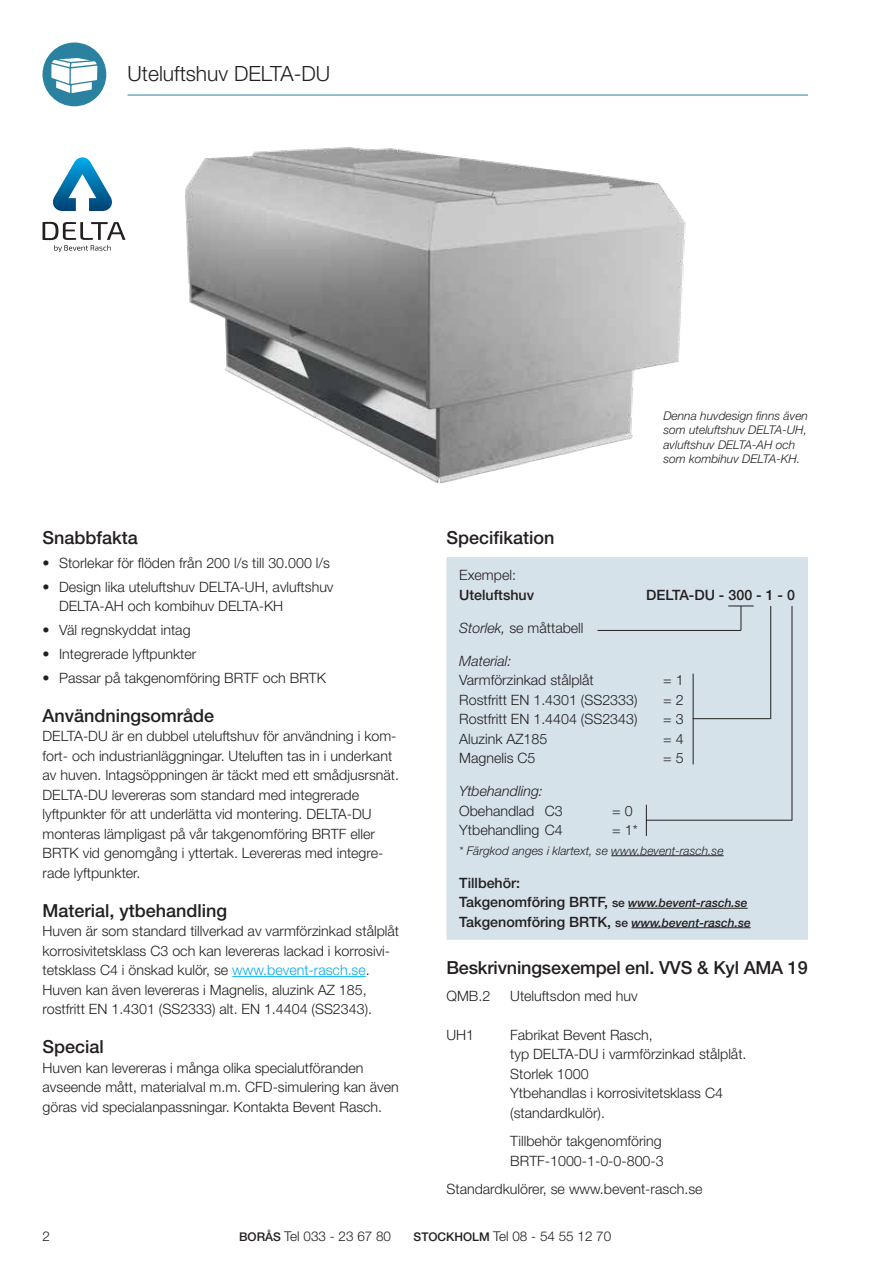
<style>
.page{position:relative;width:893px;height:1263px;background:#fff}
.page>*{position:absolute;margin:0;border:0;box-sizing:border-box;transform-origin:0 0}
.t1{font:300 21px "Helvetica Neue LT Std";color:#231f20}
.t2{font:500 18px "Helvetica Neue LT Std";color:#231f20}
.t3{font:300 14.25px/19.5px "Helvetica Neue LT Std";color:#231f20}
.t4{font:500 14.25px/19.5px "Helvetica Neue LT Std";color:#231f20}
.t5{font:italic 300 14.25px "Helvetica Neue LT Std";color:#231f20}
.t6{font:300 13.5px "Helvetica Neue LT Std";color:#231f20}
.t7{font:italic 300 12px/14.4px "Helvetica Neue LT Std";color:#231f20}
.s1{color:#00aeef}
.s2{font-style:italic}
.s3{font-size:12px}
.s4{font-style:italic;font-size:12px}
.s5{font-weight:500;font-size:12px}
</style>
<div class="page">
<div style="left:43px;top:43px;width:63px;height:63px;background:#2a81a0;border-radius:50%"></div>
<svg style="left:51px;top:58px;width:46px;height:35px"></svg>
<hr style="left:128px;top:95px;width:680px;height:1px;background:#2a81a0">
<svg style="left:52px;top:157px;width:60px;height:54px"></svg>
<svg style="left:43px;top:222px;width:82px;height:30px"></svg>
<img style="left:185px;top:147px;width:501px;height:337px">
<div style="left:446px;top:557px;width:362px;height:383px;background:#d6e2ea"></div>
<hr style="left:611px;top:855px;width:113px;height:1px;background:#231f20">
<hr style="left:628px;top:908px;width:120px;height:1px;background:#231f20">
<hr style="left:631px;top:927px;width:120px;height:1px;background:#231f20">
<svg style="left:728px;top:606px;width:26px;height:24px"></svg>
<hr style="left:597px;top:630px;width:144px;height:1px;background:#231f20">
<hr style="left:693px;top:674px;width:1px;height:90px;background:#231f20">
<hr style="left:693px;top:718px;width:77px;height:1px;background:#231f20">
<hr style="left:792px;top:606px;width:1px;height:214px;background:#231f20">
<hr style="left:646px;top:805px;width:1px;height:31px;background:#231f20">
<hr style="left:646px;top:820px;width:146px;height:1px;background:#231f20">
<hr style="left:770px;top:606px;width:1px;height:113px;background:#231f20">
<hr style="left:232px;top:976px;width:134px;height:1px;background:#00aeef">
<h1 class="t1" style="left:128px;top:61px;width:204px">Uteluftshuv DELTA-DU</h1>
<p class="t2" style="left:43px;top:527px;width:97px">Snabbfakta</p>
<p class="t3" style="left:43px;top:553px;width:289px">• Storlekar för flöden från 200 l/s till 30.000 l/s</p>
<p class="t3" style="left:59px;top:577px;width:276px;text-indent:-17px">• Design lika uteluftshuv DELTA-UH, avluftshuv<br>DELTA-AH och kombihuv DELTA-KH</p>
<p class="t3" style="left:43px;top:620px;width:150px">• Väl regnskyddat intag</p>
<p class="t3" style="left:43px;top:644px;width:155px">• Integrerade lyftpunkter</p>
<p class="t3" style="left:43px;top:667px;width:285px">• Passar på takgenomföring BRTF och BRTK</p>
<p class="t2" style="left:43px;top:704px;width:173px">Användningsområde</p>
<p class="t3" style="left:43px;top:726px;width:358px">DELTA-DU är en dubbel uteluftshuv för användning i kom&shy;fort- och industrianläggningar. Uteluften tas in i underkant av huven. Intagsöppningen är täckt med ett smådjusrsnät.<br>DELTA-DU levereras som standard med integrerade lyftpunkter för att underlätta vid montering. DELTA-DU monteras lämpligast på vår takgenomföring BRTF eller BRTK vid genomgång i yttertak. Levereras med integre&shy;rade lyftpunkter.</p>
<p class="t2" style="left:43px;top:899px;width:186px">Material, ytbehandling</p>
<p class="t3" style="left:43px;top:921px;width:358px">Huven är som standard tillverkad av varmförzinkad stålplåt korrosivitetsklass C3 och kan levereras lackad i korrosivi&shy;tetsklass C4 i önskad kulör, se <span class="s1">www.bevent-rasch.se</span>.<br>Huven kan även levereras i Magnelis, aluzink AZ 185, rostfritt EN 1.4301 (SS2333) alt. EN 1.4404 (SS2343).</p>
<p class="t2" style="left:43px;top:1036px;width:63px">Special</p>
<p class="t3" style="left:43px;top:1057px;width:358px">Huven kan levereras i många olika specialutföranden avseende mått, materialval m.m. CFD-simulering kan även göras vid specialanpassningar. Kontakta Bevent Rasch.</p>
<p class="t2" style="left:446px;top:527px;width:110px">Specifikation</p>
<p class="t7" style="left:663px;top:408px;width:146px">Denna huvdesign finns även som uteluftshuv DELTA-UH, avluftshuv DELTA-AH och som kombihuv DELTA-KH.</p>
<p class="t3" style="left:459px;top:565px;width:58px">Exempel:</p>
<p class="t4" style="left:459px;top:584px;width:76px">Uteluftshuv</p>
<p class="t4" style="left:646px;top:584px;width:150px">DELTA-DU - 300 - 1 - 0</p>
<p class="t3" style="left:459px;top:617px;width:126px"><span class="s2">Storlek,</span> se måttabell</p>
<p class="t5" style="left:459px;top:652px;width:54px">Material:</p>
<p class="t3" style="left:459px;top:670px;width:136px">Varmförzinkad stålplåt</p>
<p class="t3" style="left:663px;top:670px;width:22px">= 1</p>
<p class="t3" style="left:459px;top:689px;width:180px">Rostfritt EN 1.4301 (SS2333)</p>
<p class="t3" style="left:663px;top:689px;width:22px">= 2</p>
<p class="t3" style="left:459px;top:709px;width:180px">Rostfritt EN 1.4404 (SS2343)</p>
<p class="t3" style="left:663px;top:709px;width:22px">= 3</p>
<p class="t3" style="left:459px;top:728px;width:90px">Aluzink AZ185</p>
<p class="t3" style="left:663px;top:728px;width:22px">= 4</p>
<p class="t3" style="left:459px;top:748px;width:78px">Magnelis C5</p>
<p class="t3" style="left:663px;top:748px;width:22px">= 5</p>
<p class="t5" style="left:459px;top:782px;width:85px">Ytbehandling:</p>
<p class="t3" style="left:459px;top:800px;width:105px">Obehandlad C3</p>
<p class="t3" style="left:612px;top:800px;width:22px">= 0</p>
<p class="t3" style="left:459px;top:820px;width:105px">Ytbehandling C4</p>
<p class="t3" style="left:612px;top:820px;width:27px">= 1*</p>
<p class="t7" style="left:459px;top:843px;width:266px">* Färgkod anges i klartext, se www.bevent-rasch.se</p>
<p class="t4" style="left:459px;top:872px;width:293px">Tillbehör:<br>Takgenomföring BRTF, <span class="s3">se</span> <span class="s4">www.bevent-rasch.se<br></span>Takgenomföring BRTK, <span class="s3">se</span> <span class="s4">www.bevent-rasch.se</span></p>
<p class="t2" style="left:446px;top:957px;width:363px">Beskrivningsexempel enl. VVS &amp; Kyl AMA 19</p>
<p class="t3" style="left:446px;top:986px;width:45px">QMB.2</p>
<p class="t3" style="left:510px;top:986px;width:129px">Uteluftsdon med huv</p>
<p class="t3" style="left:446px;top:1025px;width:29px">UH1</p>
<p class="t3" style="left:510px;top:1025px;width:238px">Fabrikat Bevent Rasch,<br>typ DELTA-DU i varmförzinkad stålplåt.<br>Storlek 1000<br>Ytbehandlas i korrosivitetsklass C4 (standardkulör).</p>
<p class="t3" style="left:510px;top:1131px;width:155px">Tillbehör takgenomföring<br>BRTF-1000-1-0-0-800-3</p>
<p class="t3" style="left:446px;top:1179px;width:258px">Standardkulörer, se www.bevent-rasch.se</p>
<p class="t6" style="left:43px;top:1228px;width:9px">2</p>
<p class="t6" style="left:239px;top:1228px;width:153px"><span class="s5">BORÅS</span> Tel 033 - 23 67 80</p>
<p class="t6" style="left:414px;top:1228px;width:199px"><span class="s5">STOCKHOLM</span> Tel 08 - 54 55 12 70</p>
</div>
